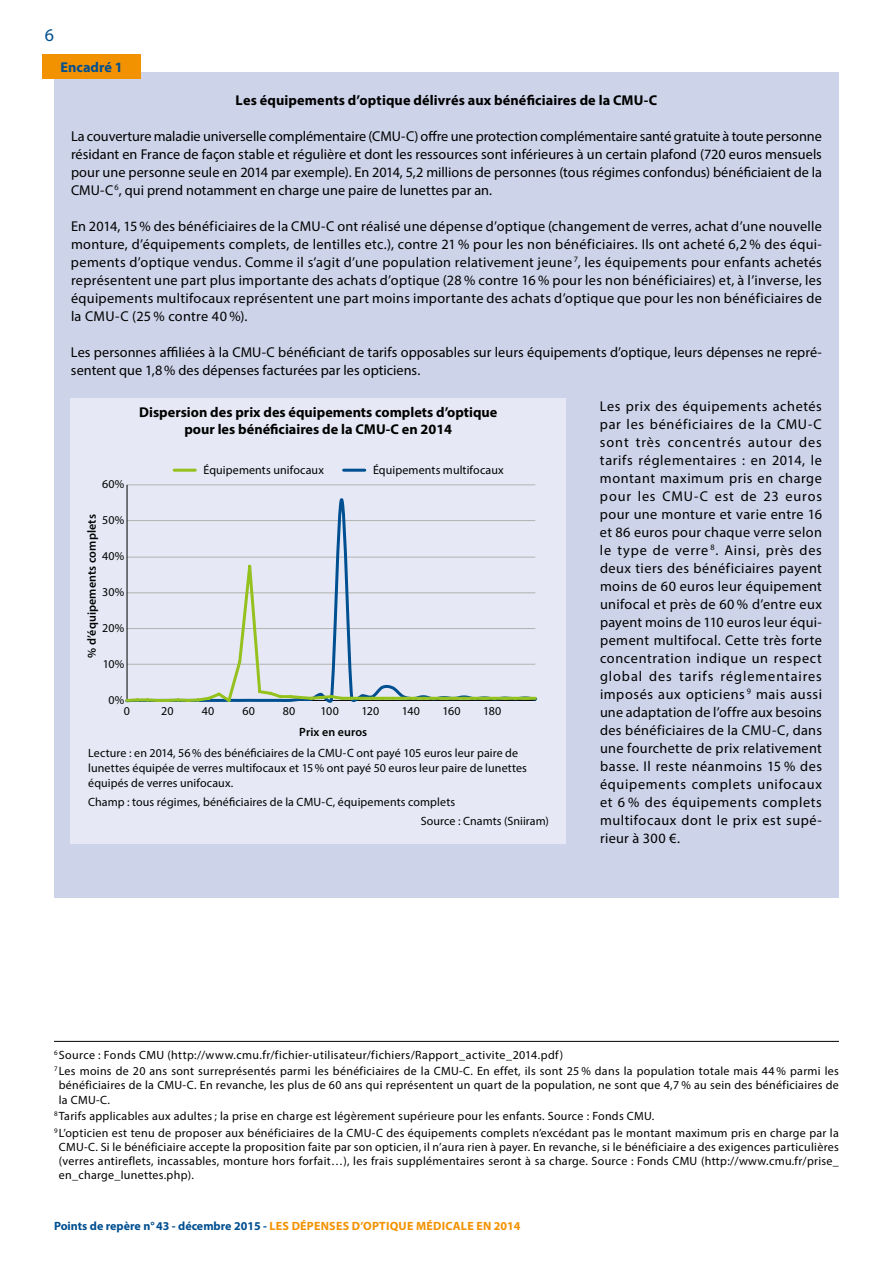
<style>
.page{position:relative;width:893px;height:1263px;background:#fff}
.page>*{position:absolute;margin:0;border:0;box-sizing:border-box;transform-origin:0 0}
.t1{font:18px "Myriad Pro";color:#004f91}
.t2{font:14.25px/18px "Myriad Pro";letter-spacing:.005em;color:#000;text-align:justify}
.t3{font:700 14.25px/17.1px "Myriad Pro";color:#000;text-align:center}
.t4{font:700 14.25px "Myriad Pro";color:#004f91}
.t5{font:12px/14.2px "Myriad Pro";letter-spacing:.025em;color:#000}
.t6{font:12px/15px "Myriad Pro";letter-spacing:.005em;color:#000}
.t7{font:700 12px "Myriad Pro";color:#f39200}
.t8{font:600 12px "Myriad Pro";letter-spacing:.01em;color:#000}
.s1{color:#004f91}
</style>
<div class="page">
<div style="left:54px;top:72px;width:785px;height:825px;background:#cdd4e9"></div>
<div style="left:43px;top:54px;width:98px;height:25px;background:#f39200"></div>
<div style="left:71px;top:398px;width:495px;height:445px;background:#e6e9f5"></div>
<hr style="left:127px;top:484px;width:408px;height:1px;background:#b3b2b2">
<hr style="left:127px;top:485px;width:1px;height:215px;background:#000">
<hr style="left:344px;top:469px;width:21px;height:3px;background:#004f91">
<hr style="left:174px;top:469px;width:21px;height:3px;background:#95c11f">
<svg style="left:126px;top:496px;width:410px;height:67px"></svg>
<svg style="left:125px;top:563px;width:413px;height:140px"></svg>
<hr style="left:54px;top:1041px;width:785px;height:1px;background:#000">
<p class="t1" style="left:45px;top:24px;width:11px">6</p>
<p class="t4" style="left:61px;top:58px;width:64px">Encadré 1</p>
<p class="t3" style="left:236px;top:91px;width:423px">Les équipements d’optique délivrés aux bénéficiaires de la CMU-C</p>
<p class="t2" style="left:71px;top:127px;width:752px">La couverture maladie universelle complémentaire (CMU-C) offre une protection complémentaire santé gratuite à toute personne résidant en France de façon stable et régulière et dont les ressources sont inférieures à un certain plafond (720 euros mensuels pour une personne seule en 2014 par exemple). En 2014, 5,2 millions de personnes (tous régimes confondus) bénéficiaient de la CMU-C<sup>6</sup>, qui prend notamment en charge une paire de lunettes par an.</p>
<p class="t2" style="left:71px;top:217px;width:752px">En 2014, 15% des bénéficiaires de la CMU-C ont réalisé une dépense d’optique (changement de verres, achat d’une nouvelle monture, d’équipements complets, de lentilles etc.), contre 21 % pour les non bénéficiaires. Ils ont acheté 6,2 % des équi&shy;pements d’optique vendus. Comme il s’agit d’une population relativement jeune <sup>7</sup>, les équipements pour enfants achetés représentent une part plus importante des achats d’optique (28 % contre 16 % pour les non bénéficiaires) et, à l’inverse, les équipements multifocaux représentent une part moins importante des achats d’optique que pour les non bénéficiaires de la CMU-C (25 % contre 40 %).</p>
<p class="t2" style="left:71px;top:343px;width:752px">Les personnes affiliées à la CMU-C bénéficiant de tarifs opposables sur leurs équipements d’optique, leurs dépenses ne repré&shy;sentent que 1,8% des dépenses facturées par les opticiens.</p>
<p class="t2" style="left:600px;top:397px;width:223px">Les prix des équipements achetés par les bénéficiaires de la CMU-C sont très concentrés autour des tarifs réglementaires : en 2014, le montant maximum pris en charge pour les CMU-C est de 23 euros pour une monture et varie entre 16 et 86 euros pour chaque verre selon le type de verre <sup>8</sup>. Ainsi, près des deux tiers des bénéficiaires payent moins de 60 euros leur équipement unifocal et près de 60 % d’entre eux payent moins de 110 euros leur équi&shy;pement multifocal. Cette très forte concentration indique un respect global des tarifs réglementaires imposés aux opticiens <sup>9</sup> mais aussi une adaptation de l’offre aux besoins des bénéficiaires de la CMU-C, dans une fourchette de prix relativement basse. Il reste néanmoins 15 % des équipements complets unifocaux et 6 % des équipements complets multifocaux dont le prix est supé&shy;rieur à 300 €.</p>
<p class="t3" style="left:139px;top:403px;width:360px">Dispersion des prix des équipements complets d’optique pour les bénéficiaires de la CMU-C en 2014</p>
<p class="t5" style="left:204px;top:462px;width:122px">Équipements unifocaux</p>
<p class="t5" style="left:373px;top:462px;width:132px">Équipements multifocaux</p>
<p class="t5" style="left:102px;top:477px;width:24px">60%</p>
<p class="t5" style="left:102px;top:513px;width:23px">50%</p>
<p class="t5" style="left:102px;top:549px;width:24px">40%</p>
<p class="t5" style="left:102px;top:585px;width:24px">30%</p>
<p class="t5" style="left:102px;top:621px;width:23px">20%</p>
<p class="t5" style="left:103px;top:657px;width:23px">10%</p>
<p class="t5" style="left:124px;top:695px;width:8px;line-height:10.9px;text-indent:-15px">0%<br>0</p>
<p class="t5" style="left:161px;top:704px;width:14px">20</p>
<p class="t5" style="left:202px;top:704px;width:14px">40</p>
<p class="t5" style="left:242px;top:704px;width:14px">60</p>
<p class="t5" style="left:283px;top:704px;width:14px">80</p>
<p class="t5" style="left:321px;top:704px;width:20px">100</p>
<p class="t5" style="left:362px;top:704px;width:19px">120</p>
<p class="t5" style="left:402px;top:704px;width:20px">140</p>
<p class="t5" style="left:442px;top:704px;width:20px">160</p>
<p class="t5" style="left:483px;top:704px;width:20px">180</p>
<p class="t8" style="left:84px;top:658px;width:145px;rotate:-90deg">% d’équipements complets</p>
<p class="t8" style="left:299px;top:725px;width:70px">Prix en euros</p>
<p class="t6" style="left:88px;top:745px;width:440px">Lecture : en 2014, 56% des bénéficiaires de la CMU-C ont payé 105 euros leur paire de lunettes équipée de verres multifocaux et 15% ont payé 50 euros leur paire de lunettes équipés de verres unifocaux.</p>
<p class="t6" style="left:421px;top:792px;width:130px;line-height:19.2px;text-indent:-333px">Champ : tous régimes, bénéficiaires de la CMU-C, équipements complets<br>Source : Cnamts (Sniiram)</p>
<p class="t5" style="left:54px;top:1046px;width:786px;line-height:16.5px"><sup>6</sup> Source : Fonds CMU (http://www.cmu.fr/fichier-utilisateur/fichiers/Rapport_activite_2014.pdf)<br><sup>7</sup> Les moins de 20 ans sont surreprésentés parmi les bénéficiaires de la CMU-C. En effet, ils sont 25 % dans la population totale mais 44 % parmi les</p>
<p class="t5" style="left:59px;top:1078px;width:782px">bénéficiaires de la CMU-C. En revanche, les plus de 60 ans qui représentent un quart de la population, ne sont que 4,7 % au sein des bénéficiaires de la CMU-C.</p>
<p class="t5" style="left:54px;top:1108px;width:786px;line-height:16.5px"><sup>8</sup> Tarifs applicables aux adultes; la prise en charge est légèrement supérieure pour les enfants. Source : Fonds CMU.<br><sup>9</sup> L’opticien est tenu de proposer aux bénéficiaires de la CMU-C des équipements complets n’excédant pas le montant maximum pris en charge par la</p>
<p class="t5" style="left:59px;top:1139px;width:782px;text-align:justify">CMU-C. Si le bénéficiaire accepte la proposition faite par son opticien, il n’aura rien à payer. En revanche, si le bénéficiaire a des exigences particulières (verres antireflets, incassables, monture hors forfait…), les frais supplémentaires seront à sa charge. Source : Fonds CMU (http://www.cmu.fr/prise_ en_charge_lunettes.php).</p>
<p class="t7" style="left:54px;top:1218px;width:468px"><span class="s1">Points de repère n°43 - décembre 2015 -</span> LES DÉPENSES D’OPTIQUE MÉDICALE EN 2014</p>
</div>
